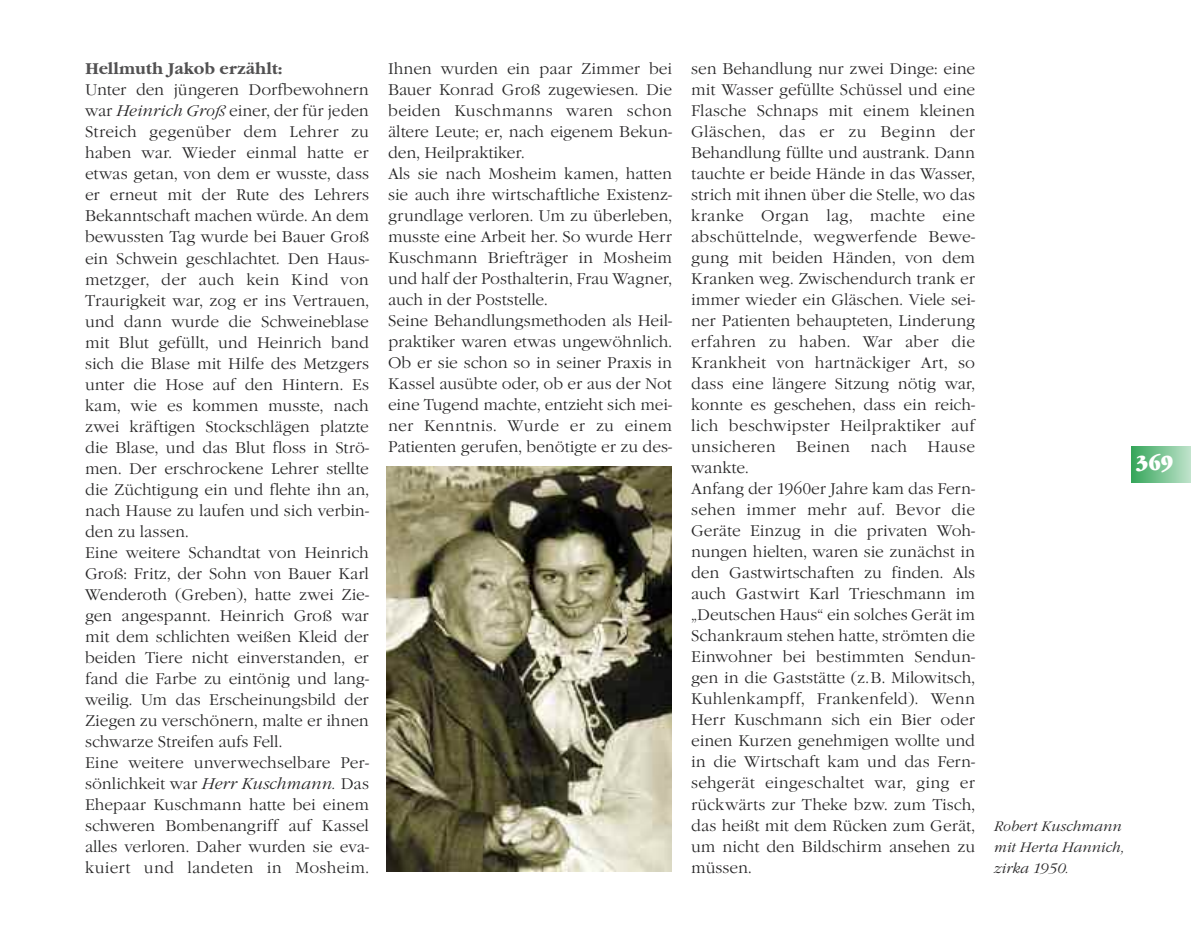
<style>
.page{position:relative;width:1191px;height:936px;background:#fff}
.page>*{position:absolute;margin:0;border:0;box-sizing:border-box;transform-origin:0 0}
.t1{font:21px "Garamond Nova Ultra";color:#fff;scale:.85 1}
.t2{font:300 16.05px/21px "Garamond Nova";color:#272627}
.t3{font:700 16.05px "Garamond Nova";color:#525152}
.t4{font:italic 300 14.25px/21px "Garamond Nova";color:#272627}
.s1{font-style:italic}
</style>
<div class="page">
<div style="left:1131px;top:446px;width:60px;height:36px;background:linear-gradient(to right,#34a559,#bee2ca)"></div>
<img style="left:386px;top:466px;width:285px;height:405px">
<p class="t3" style="left:85px;top:60px;width:199px">Hellmuth Jakob erzählt:</p>
<p class="t2" style="left:85px;top:80px;width:285px">Unter den jüngeren Dorfbewohnern war <span class="s1">Heinrich Groß</span> einer, der für jeden Streich gegenüber dem Lehrer zu haben war. Wieder einmal hatte er etwas getan, von dem er wusste, dass er erneut mit der Rute des Lehrers Bekanntschaft machen würde. An dem bewussten Tag wurde bei Bauer Groß ein Schwein geschlachtet. Den Haus&shy;metzger, der auch kein Kind von Traurigkeit war, zog er ins Vertrauen, und dann wurde die Schweineblase mit Blut gefüllt, und Heinrich band sich die Blase mit Hilfe des Metzgers unter die Hose auf den Hintern. Es kam, wie es kommen musste, nach zwei kräftigen Stockschlägen platzte die Blase, und das Blut floss in Strö&shy;men. Der erschrockene Lehrer stellte die Züchtigung ein und flehte ihn an, nach Hause zu laufen und sich verbin&shy;den zu lassen.<br>Eine weitere Schandtat von Heinrich Groß: Fritz, der Sohn von Bauer Karl Wenderoth (Greben), hatte zwei Zie&shy;gen angespannt. Heinrich Groß war mit dem schlichten weißen Kleid der beiden Tiere nicht einverstanden, er fand die Farbe zu eintönig und lang&shy;weilig. Um das Erscheinungsbild der Ziegen zu verschönern, malte er ihnen schwarze Streifen aufs Fell.<br>Eine weitere unverwechselbare Per&shy;sönlichkeit war <span class="s1">Herr Kuschmann.</span> Das Ehepaar Kuschmann hatte bei einem schweren Bombenangriff auf Kassel alles verloren. Daher wurden sie eva&shy;kuiert und landeten in Mosheim.</p>
<p class="t2" style="left:388px;top:58px;width:285px">Ihnen wurden ein paar Zimmer bei Bauer Konrad Groß zugewiesen. Die beiden Kuschmanns waren schon ältere Leute; er, nach eigenem Bekun&shy;den, Heilpraktiker.<br>Als sie nach Mosheim kamen, hatten sie auch ihre wirtschaftliche Existenz&shy;grundlage verloren. Um zu überleben, musste eine Arbeit her. So wurde Herr Kuschmann Briefträger in Mosheim und half der Posthalterin, Frau Wagner, auch in der Poststelle.<br>Seine Behandlungsmethoden als Heil&shy;praktiker waren etwas ungewöhnlich.<br>Ob er sie schon so in seiner Praxis in Kassel ausübte oder, ob er aus der Not eine Tugend machte, entzieht sich mei&shy;ner Kenntnis. Wurde er zu einem Patienten gerufen, benötigte er zu des-</p>
<p class="t2" style="left:691px;top:58px;width:285px;text-align:justify">sen Behandlung nur zwei Dinge: eine mit Wasser gefüllte Schüssel und eine Flasche Schnaps mit einem kleinen Gläschen, das er zu Beginn der Behandlung füllte und austrank. Dann tauchte er beide Hände in das Wasser, strich mit ihnen über die Stelle, wo das kranke Organ lag, machte eine abschüttelnde, wegwerfende Bewe&shy;gung mit beiden Händen, von dem Kranken weg. Zwischendurch trank er immer wieder ein Gläschen. Viele sei&shy;ner Patienten behaupteten, Linderung erfahren zu haben. War aber die Krankheit von hartnäckiger Art, so dass eine längere Sitzung nötig war, konnte es geschehen, dass ein reich&shy;lich beschwipster Heilpraktiker auf unsicheren</p>
<p class="t2" style="left:796px;top:436px;width:56px">Beinen</p>
<p class="t2" style="left:870px;top:436px;width:38px">nach</p>
<p class="t2" style="left:927px;top:436px;width:49px">Hause</p>
<p class="t2" style="left:691px;top:457px;width:285px">wankte.<br>Anfang der 1960er Jahre kam das Fern&shy;sehen immer mehr auf. Bevor die<br>Geräte Einzug in die privaten Woh&shy;nungen hielten, waren sie zunächst in den Gastwirtschaften zu finden. Als auch Gastwirt Karl Trieschmann im „Deutschen Haus“ ein solches Gerät im<br>Schankraum stehen hatte, strömten die<br>Einwohner bei bestimmten Sendun&shy;gen in die Gaststätte (z.B. Milowitsch,<br>Kuhlenkampff, Frankenfeld). Wenn<br>Herr Kuschmann sich ein Bier oder einen Kurzen genehmigen wollte und in die Wirtschaft kam und das Fern&shy;sehgerät eingeschaltet war, ging er rückwärts zur Theke bzw. zum Tisch, das heißt mit dem Rücken zum Gerät, um nicht den Bildschirm ansehen zu müssen.</p>
<h1 class="t1" style="left:1135px;top:451px;width:46px">369</h1>
<p class="t4" style="left:994px;top:815px;width:132px">Robert Kuschmann mit Herta Hannich, zirka 1950.</p>
</div>
